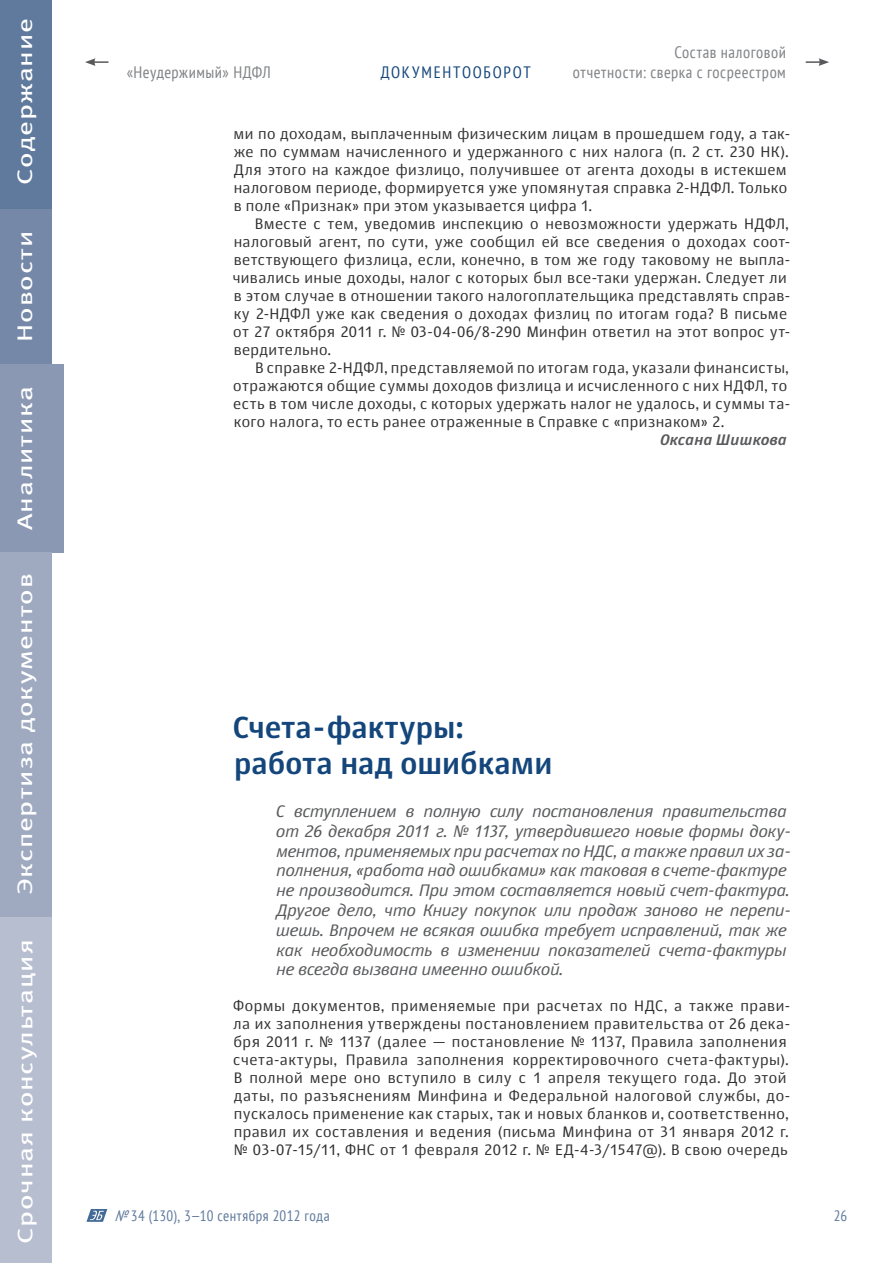
<style>
.page{position:relative;width:893px;height:1263px;background:#fff}
.page>*{position:absolute;margin:0;border:0;box-sizing:border-box;transform-origin:0 0}
.t1{font:700 30px/36px "Story";letter-spacing:-.01em;color:#14467c}
.t2{font:21px "Meta Book Cyr";letter-spacing:.03em;color:#fff;scale:1.38 1}
.t3{font:italic 16.5px/19.8px "Story";letter-spacing:-.01em;color:#58595b}
.t4{font:condensed 16.5px "PT Sans";letter-spacing:.03em;color:#808285}
.t5{font:condensed 16.5px "PT Sans";letter-spacing:.1em;color:#14467c}
.t6{font:15px/18px "Story";letter-spacing:.03em;color:#323031}
.t7{font:condensed 15px "PT Sans";letter-spacing:.03em;color:#607a9d}
.t8{font:italic 700 15px "Story";color:#58595b}
.s1{font-style:italic}
</style>
<div class="page">
<div style="left:0;top:209px;width:51px;height:155px;background:#7588a7"></div>
<div style="left:0;top:364px;width:63px;height:188px;background:#8a98b4"></div>
<div style="left:0;top:552px;width:51px;height:365px;background:#9faac1"></div>
<div style="left:0;top:917px;width:51px;height:346px;background:#b7becf"></div>
<svg style="left:85px;top:58px;width:23px;height:8px"></svg>
<svg style="left:806px;top:58px;width:23px;height:8px"></svg>
<svg style="left:86px;top:1209px;width:21px;height:13px"></svg>
<div style="left:0;top:0;width:51px;height:209px;background:#607a9d"></div>
<h2 class="t2" style="left:13px;top:185px;width:122px;rotate:-90deg">Содержание</h2>
<h2 class="t2" style="left:13px;top:342px;width:82px;rotate:-90deg">Новости</h2>
<h2 class="t2" style="left:13px;top:530px;width:106px;rotate:-90deg">Аналитика</h2>
<h2 class="t2" style="left:13px;top:895px;width:235px;rotate:-90deg">Экспертиза документов</h2>
<h2 class="t2" style="left:13px;top:1244px;width:222px;rotate:-90deg">Срочная консультация</h2>
<p class="t4" style="left:674px;top:42px;width:113px">Состав налоговой</p>
<p class="t4" style="left:127px;top:61px;width:145px">«Неудержимый» НДФЛ</p>
<p class="t5" style="left:381px;top:61px;width:152px">ДОКУМЕНТООБОРОТ</p>
<p class="t4" style="left:573px;top:61px;width:215px">отчетности: сверка с госреестром</p>
<p class="t6" style="left:234px;top:125px;width:558px">ми по доходам, выплаченным физическим лицам в прошедшем году, а так&shy;же по суммам начисленного и удержанного с них налога (п. 2 ст. 230 НК).<br>Для этого на каждое физлицо, получившее от агента доходы в истекшем налоговом периоде, формируется уже упомянутая справка 2‑НДФЛ. Только в поле «Признак» при этом указывается цифра 1.</p>
<p class="t6" style="left:233px;top:215px;width:559px;text-indent:22px">Вместе с тем, уведомив инспекцию о невозможности удержать НДФЛ, налоговый агент, по сути, уже сообщил ей все сведения о доходах соот&shy;ветствующего физлица, если, конечно, в том же году таковому не выпла&shy;чивались иные доходы, налог с которых был все‑таки удержан. Следует ли в этом случае в отношении такого налогоплательщика представлять справ&shy;ку 2‑НДФЛ уже как сведения о доходах физлиц по итогам года? В письме от 27 октября 2011 г. № 03‑04‑06/8‑290 Минфин ответил на этот вопрос ут&shy;вердительно.</p>
<p class="t6" style="left:233px;top:359px;width:558px;text-indent:22px">В справке 2‑НДФЛ, представляемой по итогам года, указали финансисты, отражаются общие суммы доходов физлица и исчисленного с них НДФЛ, то есть в том числе доходы, с которых удержать налог не удалось, и суммы та&shy;кого налога, то есть ранее отраженные в Справке с «признаком» 2.</p>
<p class="t8" style="left:659px;top:430px;width:128px">Оксана Шишкова</p>
<h1 class="t1" style="left:233px;top:708px;width:321px">Счета‑фактуры: работа над ошибками</h1>
<p class="t3" style="left:275px;top:801px;width:516px">С вступлением в полную силу постановления правительства от 26 декабря 2011 г. № 1137, утвердившего новые формы доку&shy;ментов, применяемых при расчетах по НДС, а также правил их за&shy;полнения, «работа над ошибками» как таковая в счете‑фактуре не производится. При этом составляется новый счет‑фактура.<br>Другое дело, что Книгу покупок или продаж заново не перепи&shy;шешь. Впрочем не всякая ошибка требует исправлений, так же как необходимость в изменении показателей счета‑фактуры не всегда вызвана имеенно ошибкой.</p>
<p class="t6" style="left:233px;top:996px;width:559px">Формы документов, применяемые при расчетах по НДС, а также прави&shy;ла их заполнения утверждены постановлением правительства от 26 дека&shy;бря 2011 г. № 1137 (далее — постановление № 1137, Правила заполнения счета‑актуры, Правила заполнения корректировочного счета‑фактуры).<br>В полной мере оно вступило в силу с 1 апреля текущего года. До этой даты, по разъяснениям Минфина и Федеральной налоговой службы, до&shy;пускалось применение как старых, так и новых бланков и, соответственно, правил их составления и ведения (письма Минфина от 31 января 2012 г. № 03‑07‑15/11, ФНС от 1 февраля 2012 г. № ЕД‑4‑3/1547@). В свою очередь</p>
<p class="t7" style="left:114px;top:1206px;width:217px"><span class="s1">№</span> 34 (130), 3—10 сентября 2012 года</p>
<p class="t7" style="left:834px;top:1206px;width:15px">26</p>
</div>
